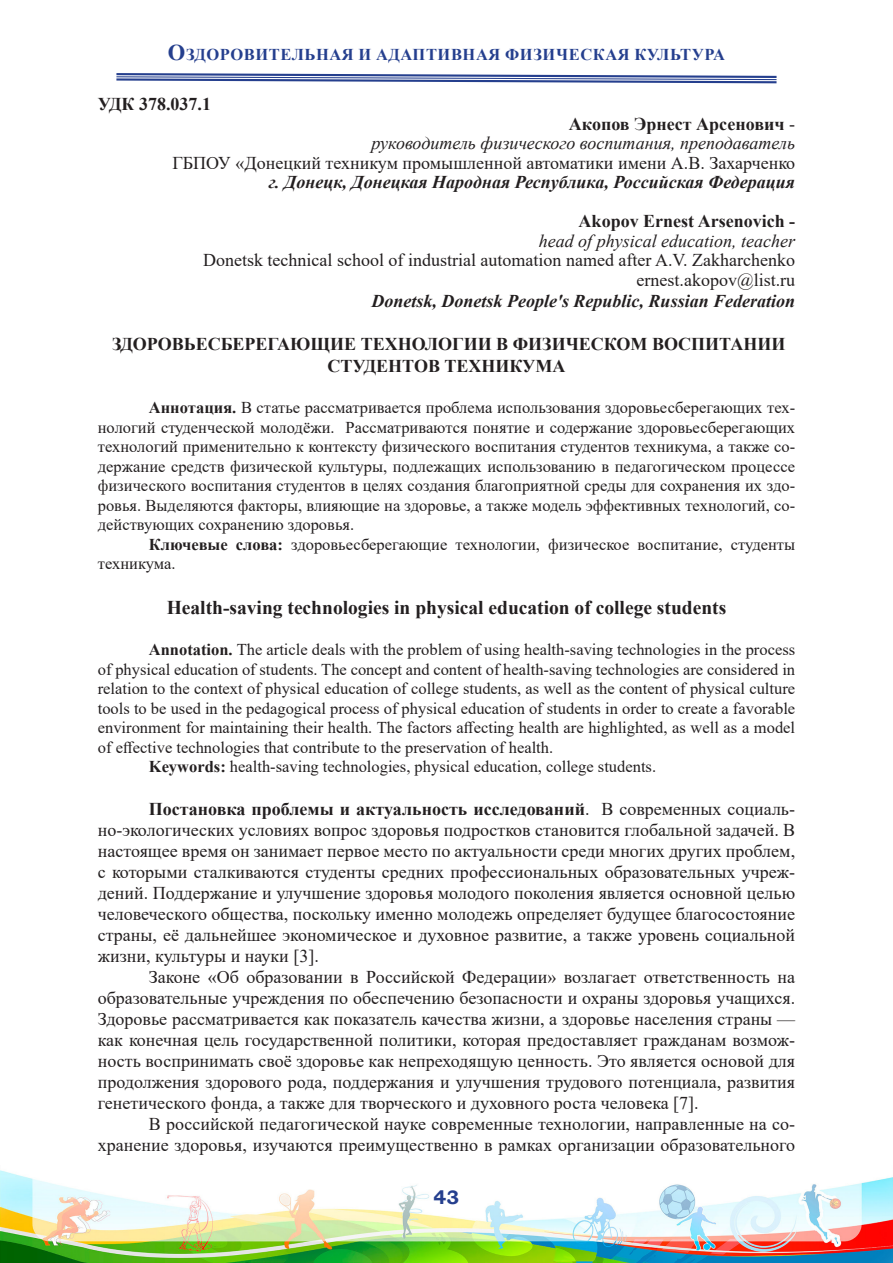
<style>
.page{position:relative;width:893px;height:1263px;background:#fff}
.page>*{position:absolute;margin:0;border:0;box-sizing:border-box;transform-origin:0 0}
.t1{font:700 19.5px "Times New Roman";color:#231f20}
.t2{font:700 19.5px "Bookman Old Style";color:#253f8e}
.t3{font:18px/21px "Times New Roman";color:#231f20;text-align:justify}
.t4{font:700 18px "Times New Roman";color:#231f20}
.t5{font:italic 700 18px "Times New Roman";color:#231f20}
.t6{font:italic 18px "Times New Roman";color:#231f20}
.t7{font:16.5px/19.5px "Times New Roman";color:#231f20;text-align:justify}
.t8{font:700 16.5px "Times New Roman";letter-spacing:.035em;color:#253f8e}
.s1{font-size:22.5px}
.s2{font-weight:400}
.s3{font-weight:700}
</style>
<div class="page">
<img style="left:0;top:1170px;width:893px;height:93px">
<svg style="left:116px;top:73px;width:661px;height:11px"></svg>
<p class="t8" style="left:168px;top:43px;width:559px"><span class="s1">О</span>ЗДОРОВИТЕЛЬНАЯ И АДАПТИВНАЯ ФИЗИЧЕСКАЯ КУЛЬТУРА</p>
<p class="t4" style="left:98px;top:91px;width:115px">УДК 378.037.1</p>
<p class="t4" style="left:569px;top:110px;width:228px">Акопов Эрнест Арсенович <span class="s2">-</span></p>
<p class="t6" style="left:372px;top:131px;width:425px">руководитель физического воспитания, преподаватель</p>
<p class="t3" style="left:172px;top:151px;width:624px">ГБПОУ «Донецкий техникум промышленной автоматики имени А.В. Захарченко</p>
<p class="t5" style="left:269px;top:169px;width:528px">г. Донецк, Донецкая Народная Республика, Российская Федерация</p>
<p class="t4" style="left:579px;top:208px;width:218px">Akopov Ernest Arsenovich -</p>
<p class="t6" style="left:539px;top:228px;width:258px">head of physical education, teacher</p>
<p class="t3" style="left:203px;top:249px;width:594px">Donetsk technical school of industrial automation named after A.V. Zakharchenko</p>
<p class="t3" style="left:637px;top:268px;width:160px">ernest.akopov@list.ru</p>
<p class="t5" style="left:372px;top:289px;width:425px">Donetsk, Donetsk People's Republic, Russian Federation</p>
<p class="t4" style="left:112px;top:331px;width:675px">ЗДОРОВЬЕСБЕРЕГАЮЩИЕ ТЕХНОЛОГИИ В ФИЗИЧЕСКОМ ВОСПИТАНИИ</p>
<p class="t4" style="left:327px;top:353px;width:239px">СТУДЕНТОВ ТЕХНИКУМА</p>
<p class="t7" style="left:98px;top:397px;width:699px;text-indent:51px"><span class="s3">Аннотация.</span> В статье рассматривается проблема использования здоровьесберегающих тех&shy;нологий студенческой молодёжи. Рассматриваются понятие и содержание здоровьесберегающих технологий применительно к контексту физического воспитания студентов техникума, а также со&shy;держание средств физической культуры, подлежащих использованию в педагогическом процессе физического воспитания студентов в целях создания благоприятной среды для сохранения их здо&shy;ровья. Выделяются факторы, влияющие на здоровье, а также модель эффективных технологий, со&shy;действующих сохранению здоровья.</p>
<p class="t7" style="left:98px;top:534px;width:699px;text-indent:51px"><span class="s3">Ключевые слова:</span> здоровьесберегающие технологии, физическое воспитание, студенты техникума.</p>
<p class="t1" style="left:167px;top:593px;width:561px">Health-saving technologies in physical education of college students</p>
<p class="t7" style="left:98px;top:639px;width:699px;text-indent:51px"><span class="s3">Annotation.</span> The article deals with the problem of using health-saving technologies in the process of physical education of students. The concept and content of health-saving technologies are considered in relation to the context of physical education of college students, as well as the content of physical culture tools to be used in the pedagogical process of physical education of students in order to create a favorable environment for maintaining their health. The factors affecting health are highlighted, as well as a model of effective technologies that contribute to the preservation of health.</p>
<p class="t7" style="left:149px;top:756px;width:509px"><span class="s3">Keywords:</span> health-saving technologies, physical education, college students.</p>
<p class="t3" style="left:98px;top:798px;width:699px;text-indent:51px"><span class="s3">Постановка проблемы и актуальность исследований</span>. В современных социаль&shy;но-экологических условиях вопрос здоровья подростков становится глобальной задачей. В настоящее время он занимает первое место по актуальности среди многих других проблем, с которыми сталкиваются студенты средних профессиональных образовательных учреж&shy;дений. Поддержание и улучшение здоровья молодого поколения является основной целью человеческого общества, поскольку именно молодежь определяет будущее благосостояние страны, её дальнейшее экономическое и духовное развитие, а также уровень социальной жизни, культуры и науки [3].</p>
<p class="t3" style="left:98px;top:966px;width:699px;text-indent:51px">Законе «Об образовании в Российской Федерации» возлагает ответственность на образовательные учреждения по обеспечению безопасности и охраны здоровья учащихся.<br>Здоровье рассматривается как показатель качества жизни, а здоровье населения страны — как конечная цель государственной политики, которая предоставляет гражданам возмож&shy;ность воспринимать своё здоровье как непреходящую ценность. Это является основой для продолжения здорового рода, поддержания и улучшения трудового потенциала, развития генетического фонда, а также для творческого и духовного роста человека [7].</p>
<p class="t3" style="left:98px;top:1113px;width:699px;text-align:right">В российской педагогической науке современные технологии, направленные на со&shy;хранение здоровья, изучаются преимущественно в рамках организации образовательного</p>
<p class="t2" style="left:434px;top:1183px;width:27px">43</p>
</div>
